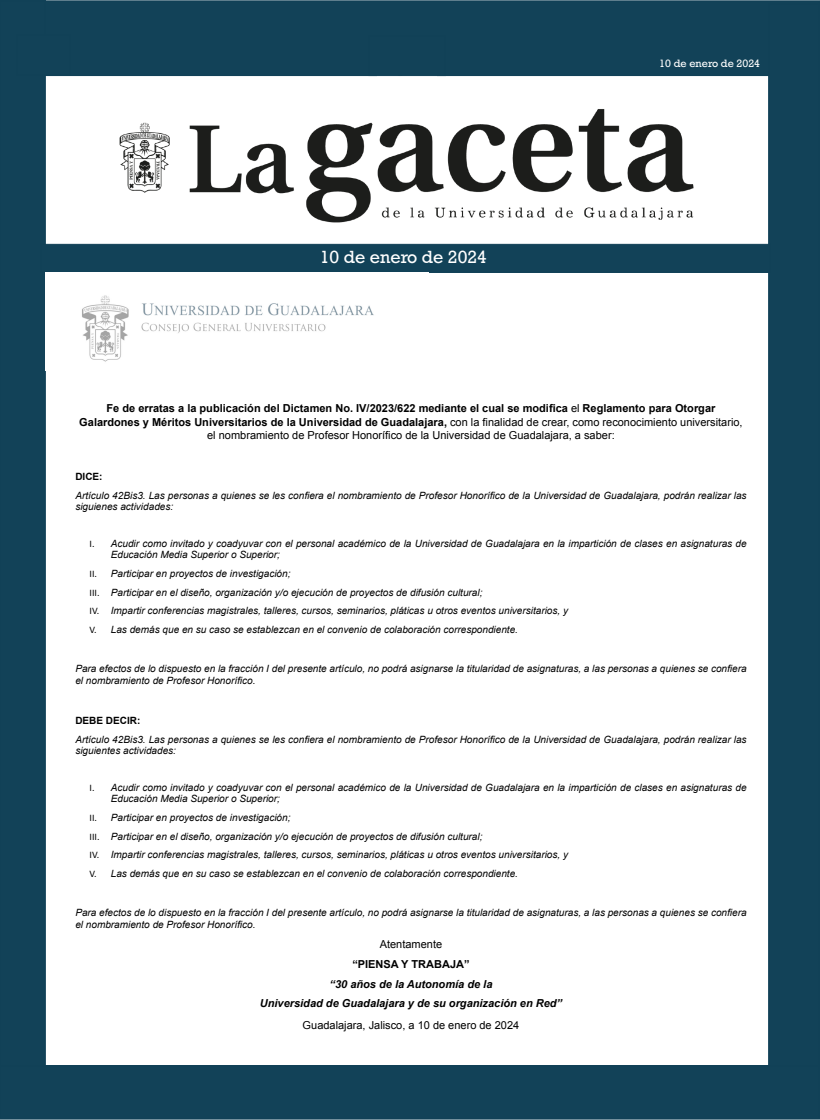
<style>
.page{position:relative;width:820px;height:1120px;background:#fff}
.page>*{position:absolute;margin:0;border:0;box-sizing:border-box;transform-origin:0 0}
.t1{font:16.6px "Rockwell";color:#fff}
.t2{font:700 11px/13.2px "Arial";color:#000;text-align:center}
.t3{font:italic 700 11px "Arial";color:#000}
.t4{font:11px "Arial";color:#000}
.t5{font:italic 10px/10.8px "Arial";color:#000}
.t6{font:10px "Rockwell";color:#fff}
.t7{font:700 10px "Arial";color:#000}
.s1{font-weight:400}
.s2{font-family:"Calibri";font-style:normal}
</style>
<div class="page">
<div style="left:26px;top:1px;width:793px;height:75px;background:#124258"></div>
<div style="left:25px;top:0;width:794px;height:76px;border:1px solid #114157"></div>
<div style="left:0;top:1px;width:45px;height:1086px;background:#124258"></div>
<div style="left:0;top:0;width:46px;height:1088px;border:1px solid #114157"></div>
<div style="left:768px;top:4px;width:51px;height:1063px;background:#124258"></div>
<div style="left:767px;top:3px;width:52px;height:1064px;border:1px solid #114157"></div>
<div style="left:0;top:1066px;width:819px;height:53px;background:#124258"></div>
<div style="left:0;top:1065px;width:819px;height:54px;border:1px solid #114157"></div>
<img style="left:119px;top:109px;width:575px;height:114px">
<div style="left:40px;top:244px;width:730px;height:29px;background:#124258;border:1px solid #114157"></div>
<img style="left:45px;top:273px;width:329px;height:98px">
<div style="left:17px;top:35px;width:53px;height:41px;background:#124258"></div>
<div style="left:368px;top:35px;width:77px;height:41px;background:#124258"></div>
<p class="t1" style="left:320px;top:246px;width:168px">10 de enero de 2024</p>
<p class="t6" style="left:659px;top:57px;width:102px">10 de enero de 2024</p>
<p class="t2" style="left:79px;top:402px;width:664px">Fe de erratas a la publicación del Dictamen No. IV/2023/622 mediante el cual se modifica <span class="s1">el</span> Reglamento para Otorgar<br>Galardones y Méritos Universitarios de la Universidad de Guadalajara, <span class="s1">con la finalidad de crear, como reconocimiento universitario, el nombramiento de Profesor Honorífico de la Universidad de Guadalajara, a saber:</span></p>
<p class="t7" style="left:75px;top:470px;width:29px">DICE:</p>
<p class="t5" style="left:75px;top:490px;width:672px">Artículo 42Bis3. Las personas a quienes se les confiera el nombramiento de Profesor Honorífico de la Universidad de Guadalajara, podrán realizar las siguienes actividades:</p>
<p class="t5" style="left:111px;top:538px;width:637px;text-indent:-21px"><span class="s2">I.</span> Acudir como invitado y coadyuvar con el personal académico de la Universidad de Guadalajara en la impartición de clases en asignaturas de<br>Educación Media Superior o Superior;</p>
<p class="t5" style="left:89px;top:568px;width:202px"><span class="s2">II.</span> Participar en proyectos de investigación;</p>
<p class="t5" style="left:89px;top:587px;width:394px"><span class="s2">III.</span> Participar en el diseño, organización y/o ejecución de proyectos de difusión cultural;</p>
<p class="t5" style="left:89px;top:605px;width:480px"><span class="s2">IV.</span> Impartir conferencias magistrales, talleres, cursos, seminarios, pláticas u otros eventos universitarios, y</p>
<p class="t5" style="left:89px;top:624px;width:430px"><span class="s2">V.</span> Las demás que en su caso se establezcan en el convenio de colaboración correspondiente.</p>
<p class="t5" style="left:75px;top:662px;width:672px;line-height:12px">Para efectos de lo dispuesto en la fracción I del presente artículo, no podrá asignarse la titularidad de asignaturas, a las personas a quienes se confiera el nombramiento de Profesor Honorífico.</p>
<p class="t7" style="left:75px;top:714px;width:67px">DEBE DECIR:</p>
<p class="t5" style="left:75px;top:734px;width:672px">Artículo 42Bis3. Las personas a quienes se les confiera el nombramiento de Profesor Honorífico de la Universidad de Guadalajara, podrán realizar las siguientes actividades:</p>
<p class="t5" style="left:111px;top:782px;width:637px;text-indent:-21px"><span class="s2">I.</span> Acudir como invitado y coadyuvar con el personal académico de la Universidad de Guadalajara en la impartición de clases en asignaturas de<br>Educación Media Superior o Superior;</p>
<p class="t5" style="left:89px;top:812px;width:202px"><span class="s2">II.</span> Participar en proyectos de investigación;</p>
<p class="t5" style="left:89px;top:831px;width:394px"><span class="s2">III.</span> Participar en el diseño, organización y/o ejecución de proyectos de difusión cultural;</p>
<p class="t5" style="left:89px;top:849px;width:480px"><span class="s2">IV.</span> Impartir conferencias magistrales, talleres, cursos, seminarios, pláticas u otros eventos universitarios, y</p>
<p class="t5" style="left:89px;top:868px;width:430px"><span class="s2">V.</span> Las demás que en su caso se establezcan en el convenio de colaboración correspondiente.</p>
<p class="t5" style="left:75px;top:906px;width:672px;line-height:12px">Para efectos de lo dispuesto en la fracción I del presente artículo, no podrá asignarse la titularidad de asignaturas, a las personas a quienes se confiera el nombramiento de Profesor Honorífico.</p>
<p class="t4" style="left:379px;top:937px;width:64px">Atentamente</p>
<p class="t2" style="left:352px;top:957px;width:119px">“PIENSA Y TRABAJA”</p>
<p class="t3" style="left:329px;top:976px;width:164px">“30 años de la Autonomía de la</p>
<p class="t3" style="left:260px;top:996px;width:303px">Universidad de Guadalajara y de su organización en Red”</p>
<p class="t4" style="left:302px;top:1017px;width:218px">Guadalajara, Jalisco, a 10 de enero de 2024</p>
</div>
